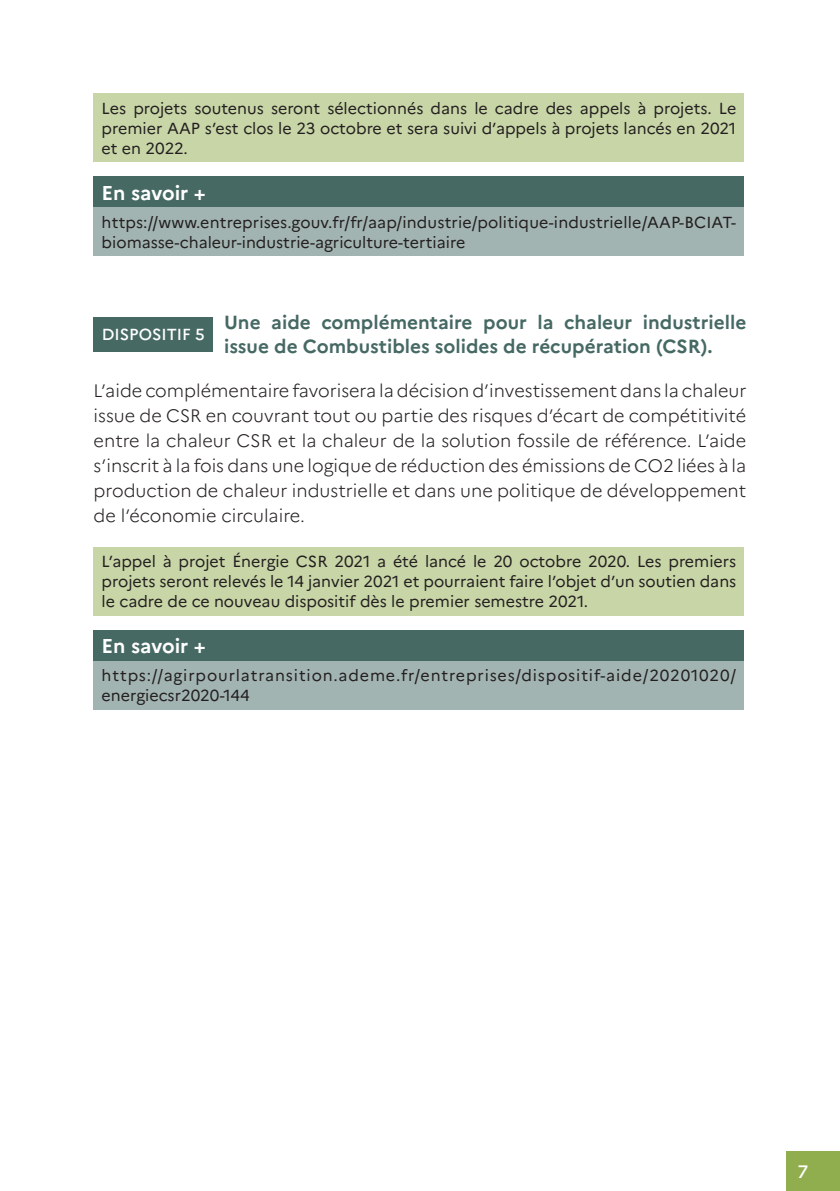
<style>
.page{position:relative;width:840px;height:1191px;background:#fff}
.page>*{position:absolute;margin:0;border:0;box-sizing:border-box;transform-origin:0 0}
.TxtCourant{font:700 20px "Marianne";letter-spacing:-.005em;color:#fff}
.Text_courant_En_savo{font:700 19px/24px "Marianne";color:#466964}
.TxtCourant-2{font:300 18px/25px "Marianne";color:#231f20;text-align:justify}
.t1{font:500 18px "Marianne";color:#fff}
.Text_courant_En_savo-2{font:16px/20px "Marianne";color:#231f20;text-align:justify}
.Text_courant_En_savo-3{font:16px/20px "Marianne";letter-spacing:.055em;color:#231f20}
.t2{font:500 16px "Marianne";color:#fff}
</style>
<div class="page">
<div style="left:785px;top:1151px;width:54px;height:40px;background:#91ae4f"></div>
<div style="left:94px;top:94px;width:650px;height:68px;background:#c8d6a7"></div>
<div style="left:94px;top:177px;width:650px;height:31px;background:#466964"></div>
<div style="left:94px;top:208px;width:650px;height:48px;background:#a2b4b1"></div>
<div style="left:94px;top:317px;width:119px;height:34px;background:#466964"></div>
<div style="left:94px;top:547px;width:650px;height:68px;background:#c8d6a7"></div>
<div style="left:94px;top:630px;width:650px;height:31px;background:#466964"></div>
<div style="left:94px;top:661px;width:650px;height:48px;background:#a2b4b1"></div>
<p class="Text_courant_En_savo-2" style="left:102px;top:98px;width:636px">Les projets soutenus seront sélectionnés dans le cadre des appels à projets. Le premier AAP s’est clos le 23 octobre et sera suivi d’appels à projets lancés en 2021 et en 2022.</p>
<p class="TxtCourant" style="left:102px;top:180px;width:106px">En savoir +</p>
<p class="Text_courant_En_savo-2" style="left:102px;top:212px;width:635px">https://www.entreprises.gouv.fr/fr/aap/industrie/politique-industrielle/AAP-BCIAT&shy;biomasse-chaleur-industrie-agriculture-tertiaire</p>
<p class="Text_courant_En_savo" style="left:224px;top:310px;width:523px">Une aide complémentaire pour la chaleur industrielle issue de Combustibles solides de récupération (CSR).</p>
<p class="TxtCourant-2" style="left:94px;top:378px;width:654px">L’aide complémentaire favorisera la décision d’investissement dans la chaleur issue de CSR en couvrant tout ou partie des risques d’écart de compétitivité entre la chaleur CSR et la chaleur de la solution fossile de référence. L’aide s’inscrit à la fois dans une logique de réduction des émissions de CO2 liées à la production de chaleur industrielle et dans une politique de développement de l’économie circulaire.</p>
<p class="Text_courant_En_savo-2" style="left:102px;top:551px;width:636px">L’appel à projet Énergie CSR 2021 a été lancé le 20 octobre 2020. Les premiers projets seront relevés le 14 janvier 2021 et pourraient faire l’objet d’un soutien dans le cadre de ce nouveau dispositif dès le premier semestre 2021.</p>
<p class="TxtCourant" style="left:102px;top:634px;width:106px">En savoir +</p>
<p class="Text_courant_En_savo-3" style="left:102px;top:665px;width:635px">https://agirpourlatransition.ademe.fr/entreprises/dispositif-aide/20201020/ energiecsr2020-144</p>
<p class="t2" style="left:102px;top:325px;width:104px">DISPOSITIF 5</p>
<p class="t1" style="left:797px;top:1161px;width:12px">7</p>
</div>
